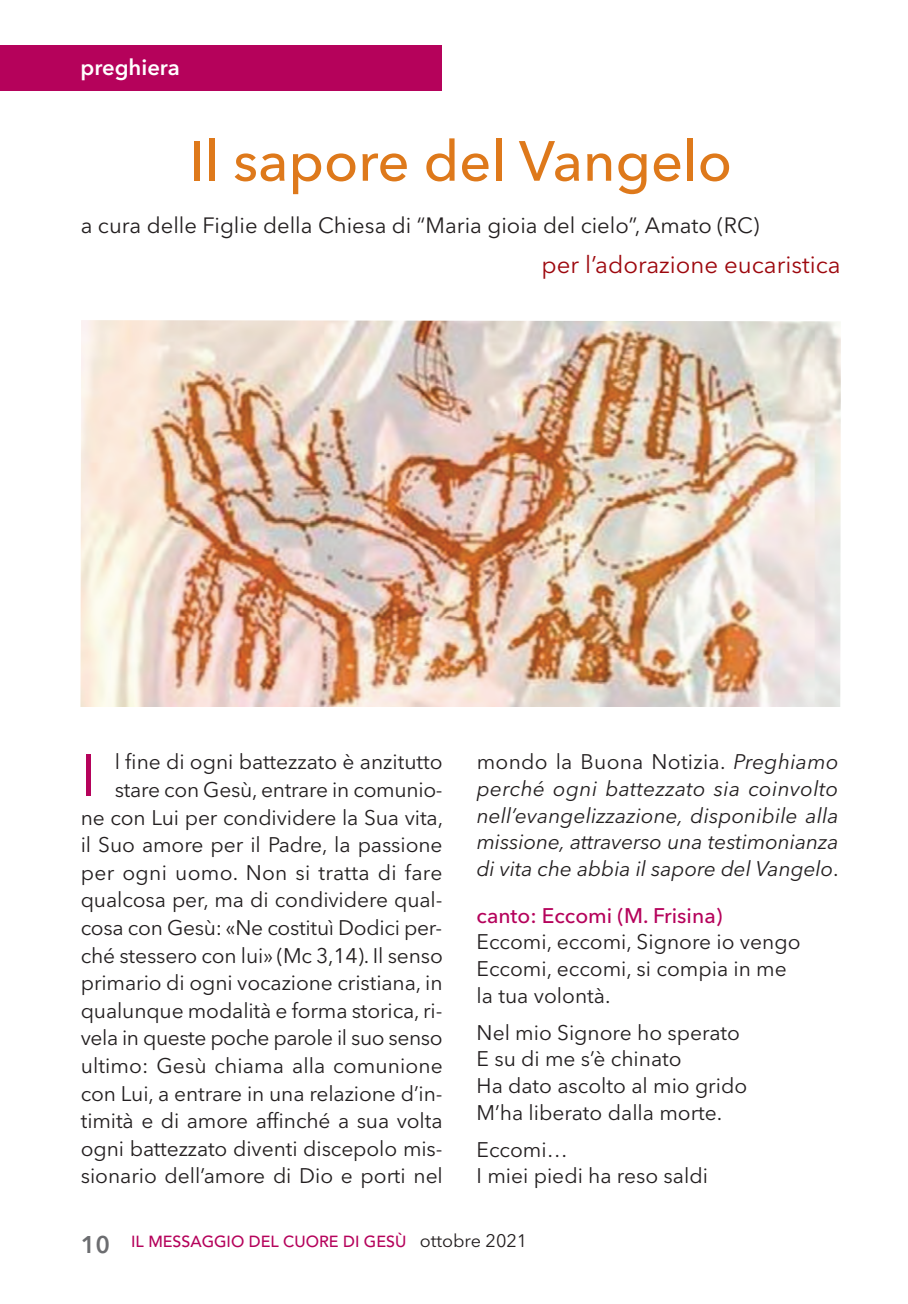
<style>
.page{position:relative;width:908px;height:1304px;background:#fff}
.page>*{position:absolute;margin:0;border:0;box-sizing:border-box;transform-origin:0 0}
.t1{font:58.6px "Avenir Next";color:#b5025b}
.t2{font:500 56px "Avenir Next";color:#de791b}
.t3{font:24px "Avenir Next";color:#9d070d}
.t4{font:22px "Avenir Next";color:#231f20}
.t5{font:600 22px "Avenir Next";color:#fff}
.t6{font:21px/27.6px "Avenir Next";letter-spacing:-.005em;color:#231f20}
.t7{font:italic 21px/26.6px "Avenir Next";letter-spacing:-.005em;color:#231f20;text-align:justify}
.t8{font:500 21px "Avenir Next";color:#b5025b}
.t9{font:500 16px "Avenir";color:#b5025b}
.s1{font-style:normal}
.s2{font-family:"Avenir Next";font-weight:600;font-size:24px;color:#6c6d70}
.s3{font-family:"Avenir Next";font-weight:400;font-size:18px;color:#231f20}
</style>
<div class="page">
<div style="left:0;top:45px;width:441px;height:46px;background:#b5025b"></div>
<img style="left:80px;top:320px;width:760px;height:387px">
<p class="t5" style="left:80px;top:48px;width:101px">preghiera</p>
<h2 class="t2" style="left:189px;top:114px;width:543px">Il sapore del Vangelo</h2>
<p class="t4" style="left:81px;top:206px;width:680px">a cura delle Figlie della Chiesa di “Maria gioia del cielo”, Amato (RC)</p>
<p class="t3" style="left:541px;top:244px;width:300px">per l’adorazione eucaristica</p>
<p class="t6" style="left:81px;top:747px;width:364px;text-align:right">l fine di ogni battezzato è anzitutto stare con Gesù, entrare in comunio-<br>ne con Lui per condividere la Sua vita, il Suo amore per il Padre, la passione per ogni uomo. Non si tratta di fare qualcosa per, ma di condividere qual&shy;cosa con Gesù: «Ne costituì Dodici per&shy;ché stessero con lui» (Mc 3,14). Il senso primario di ogni vocazione cristiana, in qualunque modalità e forma storica, ri&shy;vela in queste poche parole il suo senso ultimo: Gesù chiama alla comunione con Lui, a entrare in una relazione d’in&shy;timità e di amore affinché a sua volta ogni battezzato diventi discepolo mis&shy;sionario dell’amore di Dio e porti nel</p>
<p class="t7" style="left:476px;top:748px;width:363px"><span class="s1">mondo la Buona Notizia.</span> Preghiamo perché ogni battezzato sia coinvolto nell’evangelizzazione, disponibile alla missione, attraverso una testimonianza di vita che abbia il sapore del Vangelo<span class="s1">.</span></p>
<h1 class="t1" style="left:81px;top:726px;width:17px">I</h1>
<p class="t8" style="left:476px;top:898px;width:247px">canto: Eccomi (M. Frisina)</p>
<p class="t6" style="left:476px;top:928px;width:325px;line-height:26.6px">Eccomi, eccomi, Signore io vengo<br>Eccomi, eccomi, si compia in me la tua volontà.</p>
<p class="t6" style="left:476px;top:1018px;width:272px;line-height:26.6px">Nel mio Signore ho sperato<br>E su di me s’è chinato<br>Ha dato ascolto al mio grido<br>M’ha liberato dalla morte.</p>
<p class="t6" style="left:476px;top:1135px;width:233px;line-height:26.6px">Eccomi…<br>I miei piedi ha reso saldi</p>
<p class="t9" style="left:81px;top:1227px;width:448px"><span class="s2">10</span> IL MESSAGGIO DEL CUORE DI GESÙ <span class="s3">ottobre 2021</span></p>
</div>
